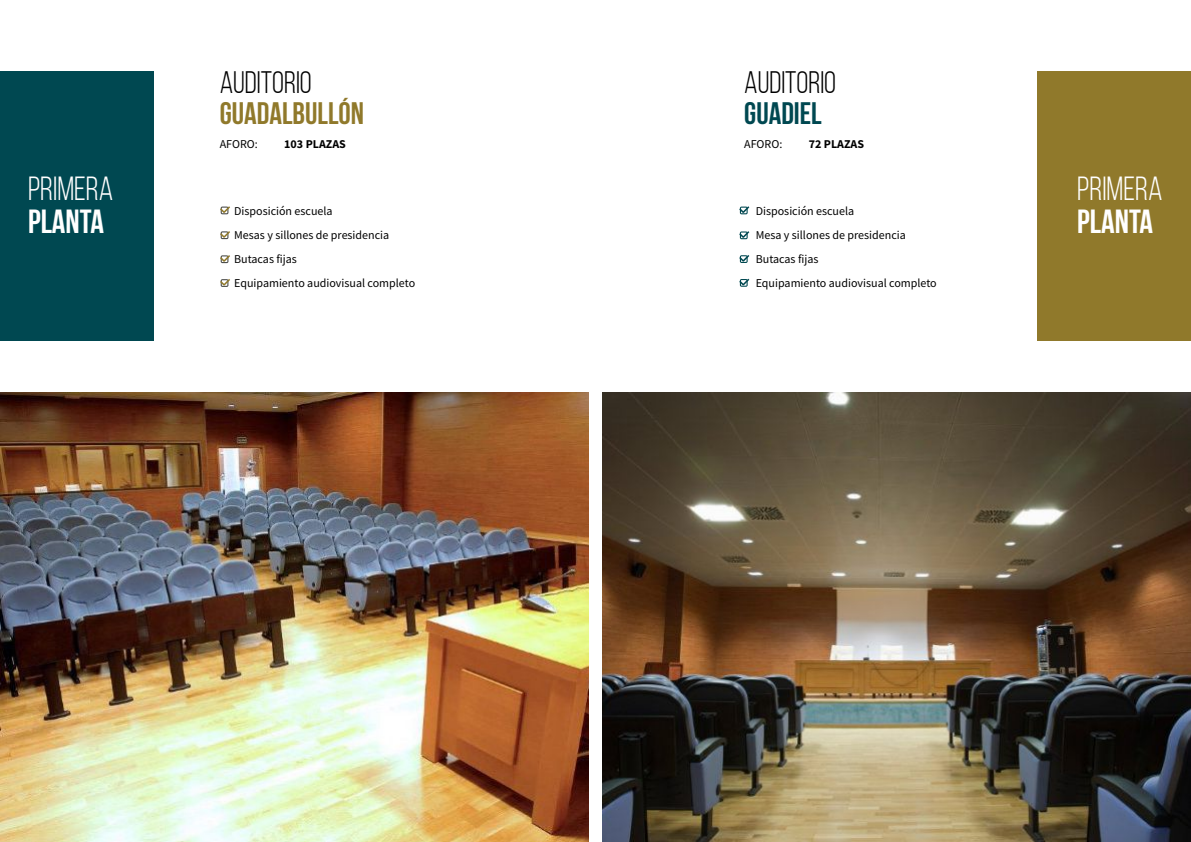
<style>
.page{position:relative;width:1191px;height:842px;background:#fff}
.page>*{position:absolute;margin:0;border:0;box-sizing:border-box;transform-origin:0 0}
.t1{font:33.4px "Bebas Neue";color:#fff}
.t2{font:700 33.4px "Bebas Neue";color:#fff}
.t3{font:31px "Bebas Neue";color:#000}
.t4{font:700 31px "Bebas Neue";color:#90792b}
.t5{font:700 31px "Bebas Neue";color:#004851}
.t6{font:12px/24px "Source Sans Pro";color:#000}
.t7{font:700 12px "Source Sans Pro";color:#000}
</style>
<div class="page">
<svg style="left:220px;top:231px;width:10px;height:8px"></svg>
<svg style="left:220px;top:255px;width:10px;height:8px"></svg>
<svg style="left:220px;top:279px;width:10px;height:8px"></svg>
<svg style="left:220px;top:206px;width:10px;height:8px"></svg>
<div style="left:0;top:71px;width:154px;height:270px;background:#004851"></div>
<img style="left:0;top:392px;width:1191px;height:450px">
<div style="left:1036px;top:71px;width:155px;height:270px;background:#90792b"></div>
<svg style="left:739px;top:231px;width:10px;height:8px"></svg>
<svg style="left:739px;top:255px;width:10px;height:8px"></svg>
<svg style="left:739px;top:279px;width:10px;height:8px"></svg>
<svg style="left:739px;top:206px;width:10px;height:8px"></svg>
<div style="left:589px;top:272px;width:13px;height:570px;background:#fff"></div>
<h1 class="t1" style="left:28px;top:175px;width:87px">PRIMERA</h1>
<h1 class="t2" style="left:28px;top:208px;width:77px">PLANTA</h1>
<h2 class="t3" style="left:220px;top:69px;width:93px">AUDITORIO</h2>
<h2 class="t4" style="left:220px;top:100px;width:146px">GUADALBULLÓN</h2>
<p class="t6" style="left:220px;top:133px;width:40px">AFORO:</p>
<p class="t7" style="left:284px;top:139px;width:63px">103 PLAZAS</p>
<p class="t6" style="left:234px;top:200px;width:182px">Disposición escuela<br>Mesas y sillones de presidencia<br>Butacas fijas<br>Equipamiento audiovisual completo</p>
<h2 class="t3" style="left:744px;top:69px;width:93px">AUDITORIO</h2>
<h2 class="t5" style="left:744px;top:100px;width:79px">GUADIEL</h2>
<p class="t6" style="left:744px;top:133px;width:40px">AFORO:</p>
<p class="t7" style="left:808px;top:139px;width:57px">72 PLAZAS</p>
<p class="t6" style="left:755px;top:200px;width:182px">Disposición escuela<br>Mesa y sillones de presidencia<br>Butacas fijas<br>Equipamiento audiovisual completo</p>
<h1 class="t1" style="left:1077px;top:175px;width:87px">PRIMERA</h1>
<h1 class="t2" style="left:1077px;top:208px;width:77px">PLANTA</h1>
</div>
